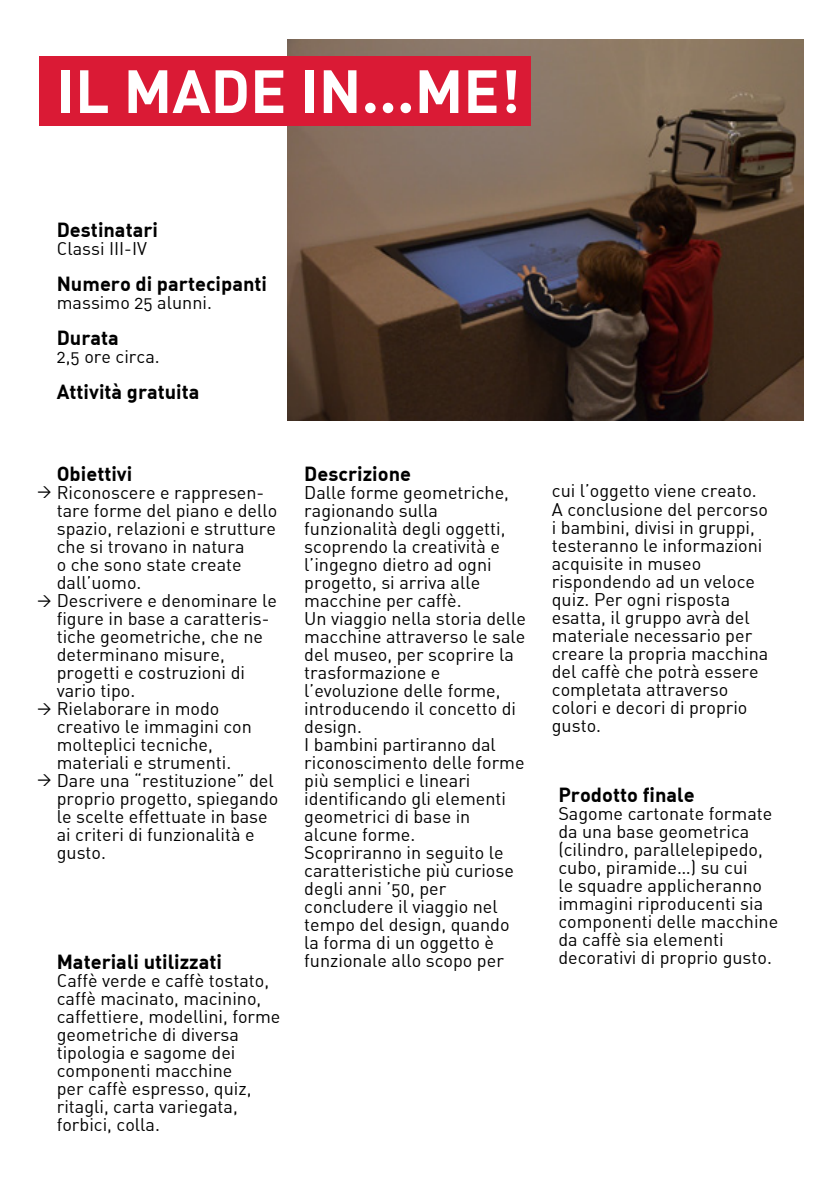
<style>
.page{position:relative;width:840px;height:1191px;background:#fff}
.page>*{position:absolute;margin:0;border:0;box-sizing:border-box;transform-origin:0 0}
.t1{font:700 60px "DIN Alternate";color:#fff}
.t2{font:700 20px "DIN Alternate";color:#000}
.t3{font:18px/18px "DIN Alternate";color:#000}
</style>
<div class="page">
<img style="left:287px;top:40px;width:516px;height:381px">
<div style="left:39px;top:56px;width:492px;height:70px;background:#da1a35"></div>
<h1 class="t1" style="left:57px;top:52px;width:465px">IL MADE IN...ME!</h1>
<p class="t2" style="left:57px;top:217px;width:103px">Destinatari</p>
<p class="t3" style="left:57px;top:239px;width:92px">Classi III-IV</p>
<p class="t2" style="left:57px;top:271px;width:212px">Numero di partecipanti</p>
<p class="t3" style="left:57px;top:293px;width:157px">massimo 25 alunni.</p>
<p class="t2" style="left:57px;top:325px;width:64px">Durata</p>
<p class="t3" style="left:57px;top:347px;width:104px">2,5 ore circa.</p>
<p class="t2" style="left:57px;top:379px;width:144px">Attività gratuita</p>
<p class="t2" style="left:57px;top:461px;width:77px">Obiettivi</p>
<p class="t3" style="left:57px;top:483px;width:223px">Riconoscere e rappresen&shy;tare forme del piano e dello spazio, relazioni e strutture che si trovano in natura<br>o che sono state create dall’uomo.<br>Descrivere e denominare le figure in base a caratteris&shy;tiche geometriche, che ne determinano misure, progetti e costruzioni di vario tipo.<br>Rielaborare in modo creativo le immagini con molteplici tecniche, materiali e strumenti.<br>Dare una “restituzione” del proprio progetto, spiegando le scelte effettuate in base ai criteri di funzionalità e gusto.</p>
<p class="t2" style="left:304px;top:461px;width:108px">Descrizione</p>
<p class="t3" style="left:304px;top:483px;width:223px">Dalle forme geometriche, ragionando sulla funzionalità degli oggetti, scoprendo la creatività e l’ingegno dietro ad ogni progetto, si arriva alle macchine per caffè.<br>Un viaggio nella storia delle macchine attraverso le sale del museo, per scoprire la trasformazione e l’evoluzione delle forme, introducendo il concetto di design.<br>I bambini partiranno dal riconoscimento delle forme più semplici e lineari identificando gli elementi geometrici di base in alcune forme.<br>Scopriranno in seguito le caratteristiche più curiose degli anni ’50, per concludere il viaggio nel tempo del design, quando la forma di un oggetto è funzionale allo scopo per</p>
<p class="t3" style="left:551px;top:481px;width:218px">cui l’oggetto viene creato.<br>A conclusione del percorso i bambini, divisi in gruppi, testeranno le informazioni acquisite in museo rispondendo ad un veloce quiz. Per ogni risposta esatta, il gruppo avrà del materiale necessario per creare la propria macchina del caffè che potrà essere completata attraverso colori e decori di proprio gusto.</p>
<p class="t2" style="left:558px;top:781px;width:138px">Prodotto finale</p>
<p class="t3" style="left:558px;top:804px;width:221px">Sagome cartonate formate da una base geometrica (cilindro, parallelepipedo, cubo, piramide…) su cui<br>le squadre applicheranno immagini riproducenti sia componenti delle macchine da caffè sia elementi</p>
<p class="t2" style="left:57px;top:948px;width:167px">Materiali utilizzati</p>
<p class="t3" style="left:558px;top:948px;width:215px">decorativi di proprio gusto.</p>
<p class="t3" style="left:57px;top:971px;width:225px">Caffè verde e caffè tostato, caffè macinato, macinino, caffettiere, modellini, forme geometriche di diversa tipologia e sagome dei componenti macchine<br>per caffè espresso, quiz, ritagli, carta variegata, forbici, colla.</p>
</div>
